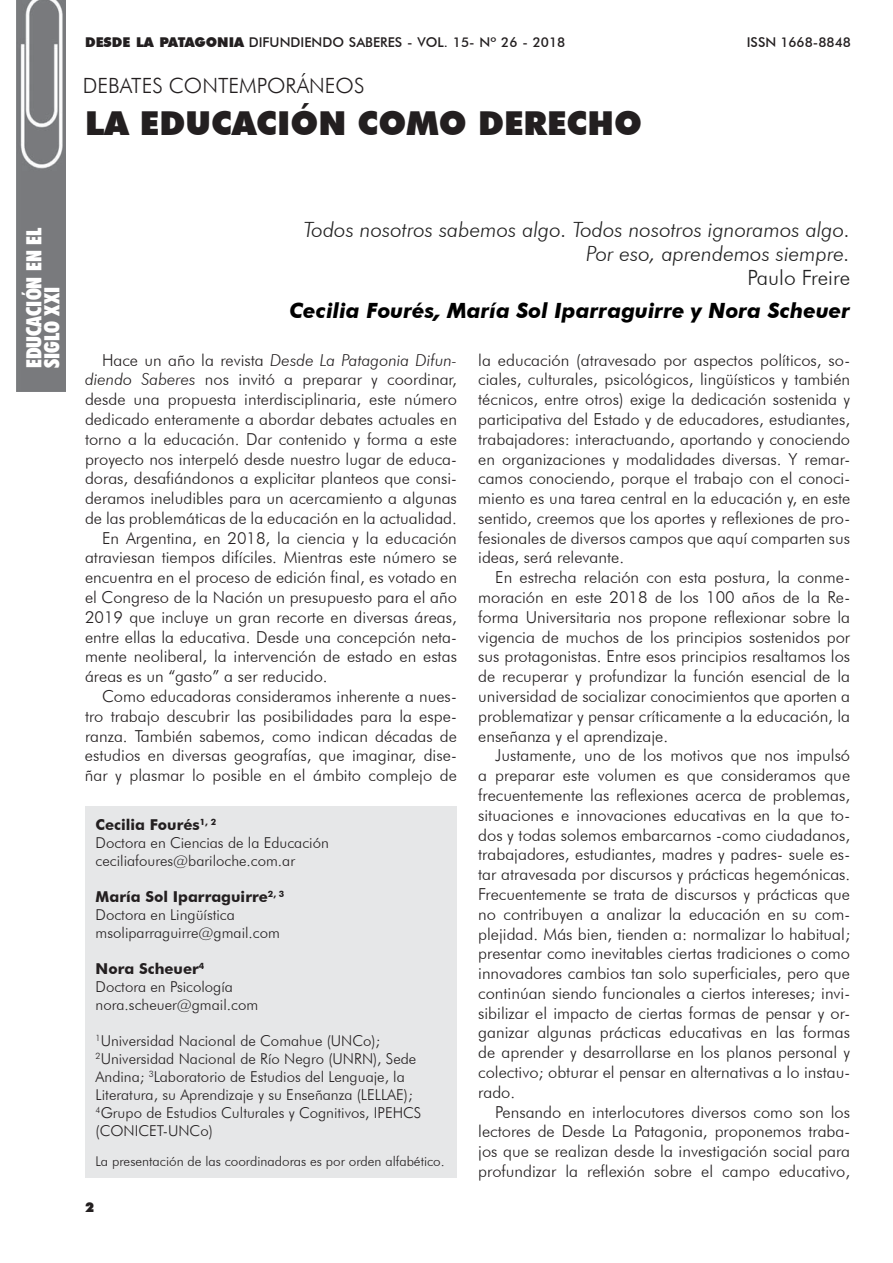
<style>
.page{position:relative;width:893px;height:1263px;background:#fff}
.page>*{position:absolute;margin:0;border:0;box-sizing:border-box;transform-origin:0 0}
.t1{font:900 33px "Futura BT";color:#231f20}
.t2{font:italic 300 21px/24px "Futura BT";color:#212121;text-align:right}
.t3{font:italic 700 21px "Futura BT";color:#000}
.t4{font:300 21px "Futura BT";color:#231f20}
.t5{font:900 condensed 21px/18px "Futura BT";color:#fff}
.t6{font:300 21px "Futura BT";color:#212121}
.t7{font:300 16.5px/19.8px "Futura BT";color:#231f20;text-align:justify}
.t8{font:italic 300 16.5px "Futura BT";color:#231f20}
.t9{font:300 15px/18px "Futura BT";color:#231f20}
.t10{font:500 13.5px "Futura BT";color:#231f20}
.t11{font:300 13.5px "Futura BT";color:#231f20}
.t12{font:900 13.5px "Futura BT";color:#231f20}
.s1{font-weight:900}
.s2{font-style:normal}
.s3{font-style:italic}
.s4{font-weight:700}
</style>
<div class="page">
<img style="left:16px;top:0;width:50px;height:391px">
<div style="left:85px;top:806px;width:372px;height:372px;background:#e6e7e8"></div>
<p class="t10" style="left:85px;top:34px;width:482px"><span class="s1">DESDE LA PATAGONIA</span> DIFUNDIENDO SABERES - VOL. 15- Nº 26 - 2018</p>
<p class="t10" style="left:747px;top:34px;width:106px">ISSN 1668-8848</p>
<p class="t4" style="left:83px;top:73px;width:283px">DEBATES CONTEMPORÁNEOS</p>
<h1 class="t1" style="left:85px;top:103px;width:559px">LA EDUCACIÓN COMO DERECHO</h1>
<p class="t5" style="left:25px;top:368px;width:142px;rotate:-90deg">EDUCACIÓN EN EL<br>SIGLO XXI</p>
<p class="t2" style="left:304px;top:218px;width:548px">Todos nosotros sabemos algo. Todos nosotros ignoramos algo.<br>Por eso, aprendemos siempre.</p>
<p class="t6" style="left:747px;top:265px;width:104px">Paulo Freire</p>
<p class="t3" style="left:290px;top:298px;width:562px">Cecilia Fourés, María Sol Iparraguirre y Nora Scheuer</p>
<p class="t8" style="left:102px;top:350px;width:356px"><span class="s2">Hace un año la revista</span> Desde La Patagonia Difun-</p>
<p class="t7" style="left:85px;top:369px;width:373px"><span class="s3">diendo Saberes</span> nos invitó a preparar y coordinar,</p>
<p class="t7" style="left:85px;top:389px;width:373px">desde una propuesta interdisciplinaria, este número</p>
<p class="t7" style="left:85px;top:409px;width:373px">dedicado enteramente a abordar debates actuales en</p>
<p class="t7" style="left:85px;top:429px;width:373px">torno a la educación. Dar contenido y forma a este</p>
<p class="t7" style="left:85px;top:449px;width:373px">proyecto nos interpeló desde nuestro lugar de educa-</p>
<p class="t7" style="left:85px;top:468px;width:373px">doras, desafiándonos a explicitar planteos que consi-</p>
<p class="t7" style="left:85px;top:488px;width:373px">deramos ineludibles para un acercamiento a algunas</p>
<p class="t7" style="left:85px;top:508px;width:373px">de las problemáticas de la educación en la actualidad.</p>
<p class="t7" style="left:102px;top:528px;width:356px">En Argentina, en 2018, la ciencia y la educación</p>
<p class="t7" style="left:85px;top:548px;width:373px">atraviesan tiempos difíciles. Mientras este número se</p>
<p class="t7" style="left:85px;top:567px;width:373px">encuentra en el proceso de edición final, es votado en</p>
<p class="t7" style="left:85px;top:587px;width:373px">el Congreso de la Nación un presupuesto para el año</p>
<p class="t7" style="left:85px;top:607px;width:373px">2019 que incluye un gran recorte en diversas áreas,</p>
<p class="t7" style="left:85px;top:627px;width:373px">entre ellas la educativa. Desde una concepción neta-</p>
<p class="t7" style="left:85px;top:647px;width:373px">mente neoliberal, la intervención de estado en estas</p>
<p class="t7" style="left:85px;top:666px;width:244px">áreas es un “gasto” a ser reducido.</p>
<p class="t7" style="left:102px;top:686px;width:356px">Como educadoras consideramos inherente a nues-</p>
<p class="t7" style="left:85px;top:706px;width:373px">tro trabajo descubrir las posibilidades para la espe-</p>
<p class="t7" style="left:85px;top:726px;width:373px">ranza. También sabemos, como indican décadas de</p>
<p class="t7" style="left:85px;top:745px;width:373px">estudios en diversas geografías, que imaginar, dise-</p>
<p class="t7" style="left:85px;top:765px;width:373px">ñar y plasmar lo posible en el ámbito complejo de</p>
<p class="t9" style="left:96px;top:815px;width:235px"><span class="s4">Cecilia Fourés</span><sup>1,</sup> <sup>2<br></sup>Doctora en Ciencias de la Educación ceciliafoures@bariloche.com.ar</p>
<p class="t9" style="left:96px;top:887px;width:190px"><span class="s4">María Sol Iparraguirre</span><sup>2,</sup> <sup>3<br></sup>Doctora en Lingüística msoliparraguirre@gmail.com</p>
<p class="t9" style="left:96px;top:959px;width:164px"><span class="s4">Nora Scheuer</span><sup>4<br></sup>Doctora en Psicología nora.scheuer@gmail.com</p>
<p class="t9" style="left:96px;top:1031px;width:327px"><sup>1</sup>Universidad Nacional de Comahue (UNCo); <sup>2</sup>Universidad Nacional de Río Negro (UNRN), Sede Andina; <sup>3</sup>Laboratorio de Estudios del Lenguaje, la Literatura, su Aprendizaje y su Enseñanza (LELLAE); <sup>4</sup>Grupo de Estudios Culturales y Cognitivos, IPEHCS (CONICET-UNCo)</p>
<p class="t11" style="left:96px;top:1153px;width:350px">La presentación de las coordinadoras es por orden alfabético.</p>
<p class="t12" style="left:85px;top:1199px;width:11px">2</p>
<p class="t7" style="left:478px;top:350px;width:374px">la educación (atravesado por aspectos políticos, so&shy;ciales, culturales, psicológicos, lingüísticos y también técnicos, entre otros) exige la dedicación sostenida y participativa del Estado y de educadores, estudiantes, trabajadores: interactuando, aportando y conociendo en organizaciones y modalidades diversas. Y remar&shy;camos conociendo, porque el trabajo con el conoci&shy;miento es una tarea central en la educación y, en este sentido, creemos que los aportes y reflexiones de pro&shy;fesionales de diversos campos que aquí comparten sus ideas, será relevante.</p>
<p class="t7" style="left:478px;top:567px;width:373px;text-indent:17px">En estrecha relación con esta postura, la conme&shy;moración en este 2018 de los 100 años de la Re&shy;forma Universitaria nos propone reflexionar sobre la vigencia de muchos de los principios sostenidos por sus protagonistas. Entre esos principios resaltamos los de recuperar y profundizar la función esencial de la universidad de socializar conocimientos que aporten a problematizar y pensar críticamente a la educación, la enseñanza y el aprendizaje.</p>
<p class="t7" style="left:478px;top:745px;width:374px;text-indent:17px">Justamente, uno de los motivos que nos impulsó a preparar este volumen es que consideramos que frecuentemente las reflexiones acerca de problemas, situaciones e innovaciones educativas en la que to&shy;dos y todas solemos embarcarnos -como ciudadanos, trabajadores, estudiantes, madres y padres- suele es&shy;tar atravesada por discursos y prácticas hegemónicas.<br>Frecuentemente se trata de discursos y prácticas que no contribuyen a analizar la educación en su com&shy;plejidad. Más bien, tienden a: normalizar lo habitual; presentar como inevitables ciertas tradiciones o como innovadores cambios tan solo superficiales, pero que continúan siendo funcionales a ciertos intereses; invi&shy;sibilizar el impacto de ciertas formas de pensar y or&shy;ganizar algunas prácticas educativas en las formas de aprender y desarrollarse en los planos personal y colectivo; obturar el pensar en alternativas a lo instau&shy;rado.</p>
<p class="t7" style="left:478px;top:1102px;width:373px;text-indent:17px">Pensando en interlocutores diversos como son los lectores de Desde La Patagonia, proponemos traba&shy;jos que se realizan desde la investigación social para profundizar la reflexión sobre el campo educativo,</p>
</div>
